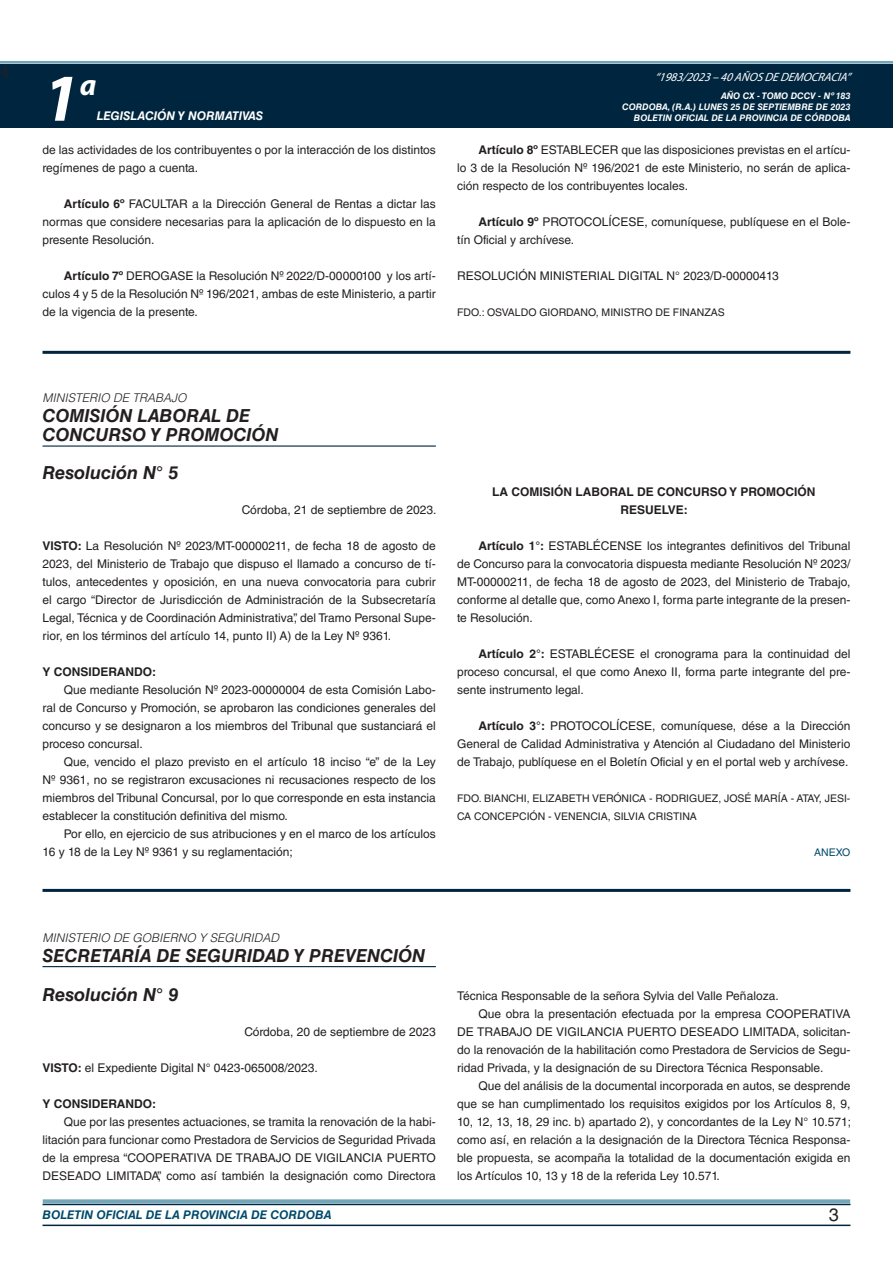
<style>
.page{position:relative;width:893px;height:1263px;background:#fff}
.page>*{position:absolute;margin:0;border:0;box-sizing:border-box;transform-origin:0 0}
.t1{font:italic 700 67.5px "Myriad Pro";color:#fff}
.t2{font:italic 700 30px "Myriad Pro";color:#fff}
.NOMBRE_DE_MINISTERIO{font:italic 700 18px "Helvetica LT Std";color:#231f20}
.t3{font:18px "Minion Pro";color:#231f20}
.t4{font:18px "Helvetica LT Std";color:#231f20}
.TEXTO_BASE{font:12px/18px "Helvetica LT Std";color:#231f20;text-align:justify}
.FECHA{font:12px "Helvetica LT Std";color:#231f20}
.TITULO_light{font:italic 300 12px "Helvetica LT Std";color:#231f20}
.RESUELVE{font:700 12px "Helvetica LT Std";color:#231f20}
.t5{font:italic 700 12px "Helvetica LT Std";color:#004b6c}
.t6{font:italic 12px "Myriad Pro";color:#fff}
.TEXTO_BASE-2{font:700 12px "Helvetica LT Std";color:#231f20}
.t7{font:italic 700 12px "Helvetica LT Std";color:#fff}
.FIRMA{font:10.5px/18px "Helvetica LT Std";color:#231f20}
.ANEXO{font:10.5px "Helvetica LT Std";color:#004b6c}
.t8{font:italic 700 9px/10.8px "Helvetica LT Std";color:#fff;text-align:right}
.s1{font-weight:700}
</style>
<div class="page">
<div style="left:0;top:61px;width:893px;height:6px;background:#fff;opacity:.75"></div>
<div style="left:0;top:64px;width:893px;height:64px;background:#00263f"></div>
<hr style="left:43px;top:1224px;width:807px;height:2px;background:#00263f">
<div style="left:42px;top:1198px;width:809px;height:8px;background:#fff;opacity:.75"></div>
<hr style="left:43px;top:351px;width:807px;height:3px;background:#00263f">
<hr style="left:43px;top:445px;width:393px;height:2px;background:#00263f">
<hr style="left:43px;top:889px;width:807px;height:3px;background:#00263f">
<hr style="left:43px;top:966px;width:393px;height:1px;background:#00263f">
<h3 class="t3" style="left:0;top:59px;width:10px">4</h3>
<h1 class="t1" style="left:43px;top:54px;width:38px">1</h1>
<h2 class="t2" style="left:80px;top:66px;width:18px">a</h2>
<p class="t7" style="left:97px;top:109px;width:168px">LEGISLACIÓN Y NORMATIVAS</p>
<p class="TEXTO_BASE" style="left:43px;top:141px;width:395px">de las actividades de los contribuyentes o por la interacción de los distintos regímenes de pago a cuenta.</p>
<p class="TEXTO_BASE" style="left:43px;top:195px;width:395px;text-indent:21px"><span class="s1">Artículo 6º</span> FACULTAR a la Dirección General de Rentas a dictar las normas que considere necesarias para la aplicación de lo dispuesto en la presente Resolución.</p>
<p class="TEXTO_BASE" style="left:43px;top:267px;width:395px;text-indent:21px"><span class="s1">Artículo 7º</span> DEROGASE la Resolución Nº 2022/D-00000100 y los artí&shy;culos 4 y 5 de la Resolución Nº 196/2021, ambas de este Ministerio, a partir de la vigencia de la presente.</p>
<p class="t6" style="left:655px;top:70px;width:197px">“ 1983/2023 – 40 AÑOS DE DEMOCRACIA”</p>
<p class="t8" style="left:622px;top:91px;width:230px">AÑO CX - TOMO DCCV - Nº 183<br>CORDOBA, (R.A.) LUNES 25 DE SEPTIEMBRE DE 2023<br>BOLETIN OFICIAL DE LA PROVINCIA DE CÓRDOBA</p>
<p class="TEXTO_BASE" style="left:457px;top:141px;width:395px;text-indent:21px"><span class="s1">Artículo 8º</span> ESTABLECER que las disposiciones previstas en el artícu&shy;lo 3 de la Resolución Nº 196/2021 de este Ministerio, no serán de aplica&shy;ción respecto de los contribuyentes locales.</p>
<p class="TEXTO_BASE" style="left:457px;top:213px;width:395px;text-indent:21px"><span class="s1">Artículo 9º</span> PROTOCOLÍCESE, comuníquese, publíquese en el Bole&shy;tín Oficial y archívese.</p>
<p class="TEXTO_BASE" style="left:457px;top:267px;width:323px">RESOLUCIÓN MINISTERIAL DIGITAL N° 2023/D-00000413</p>
<p class="FIRMA" style="left:457px;top:303px;width:269px">FDO.: OSVALDO GIORDANO, MINISTRO DE FINANZAS</p>
<p class="TITULO_light" style="left:43px;top:390px;width:146px">MINISTERIO DE TRABAJO</p>
<p class="NOMBRE_DE_MINISTERIO" style="left:43px;top:404px;width:209px">COMISIÓN LABORAL DE</p>
<p class="NOMBRE_DE_MINISTERIO" style="left:43px;top:424px;width:237px">CONCURSO Y PROMOCIÓN</p>
<p class="NOMBRE_DE_MINISTERIO" style="left:43px;top:462px;width:137px">Resolución N° 5</p>
<p class="FECHA" style="left:242px;top:503px;width:196px">Córdoba, 21 de septiembre de 2023.</p>
<p class="TEXTO_BASE" style="left:43px;top:537px;width:395px"><span class="s1">VISTO:</span> La Resolución Nº 2023/MT-00000211, de fecha 18 de agosto de 2023, del Ministerio de Trabajo que dispuso el llamado a concurso de tí&shy;tulos, antecedentes y oposición, en una nueva convocatoria para cubrir el cargo “Director de Jurisdicción de Administración de la Subsecretaría Legal, Técnica y de Coordinación Administrativa”, del Tramo Personal Supe&shy;rior, en los términos del artículo 14, punto II) A) de la Ley Nº 9361.</p>
<p class="TEXTO_BASE-2" style="left:43px;top:664px;width:115px">Y CONSIDERANDO:</p>
<p class="TEXTO_BASE" style="left:43px;top:681px;width:395px;text-indent:21px">Que mediante Resolución Nº 2023-00000004 de esta Comisión Labo&shy;ral de Concurso y Promoción, se aprobaron las condiciones generales del concurso y se designaron a los miembros del Tribunal que sustanciará el proceso concursal.</p>
<p class="TEXTO_BASE" style="left:43px;top:753px;width:395px;text-indent:21px">Que, vencido el plazo previsto en el artículo 18 inciso “e” de la Ley Nº 9361, no se registraron excusaciones ni recusaciones respecto de los miembros del Tribunal Concursal, por lo que corresponde en esta instancia establecer la constitución definitiva del mismo.</p>
<p class="TEXTO_BASE" style="left:43px;top:825px;width:395px;text-indent:21px">Por ello, en ejercicio de sus atribuciones y en el marco de los artículos<br>16 y 18 de la Ley Nº 9361 y su reglamentación;</p>
<p class="RESUELVE" style="left:492px;top:484px;width:325px">LA COMISIÓN LABORAL DE CONCURSO Y PROMOCIÓN</p>
<p class="RESUELVE" style="left:620px;top:502px;width:69px">RESUELVE:</p>
<p class="TEXTO_BASE" style="left:457px;top:537px;width:395px;text-indent:21px"><span class="s1">Artículo 1°:</span> ESTABLÉCENSE los integrantes definitivos del Tribunal de Concurso para la convocatoria dispuesta mediante Resolución Nº 2023/ MT-00000211, de fecha 18 de agosto de 2023, del Ministerio de Trabajo, conforme al detalle que, como Anexo I, forma parte integrante de la presen&shy;te Resolución.</p>
<p class="TEXTO_BASE" style="left:457px;top:645px;width:395px;text-indent:21px"><span class="s1">Artículo 2°:</span> ESTABLÉCESE el cronograma para la continuidad del proceso concursal, el que como Anexo II, forma parte integrante del pre&shy;sente instrumento legal.</p>
<p class="TEXTO_BASE" style="left:457px;top:717px;width:395px;text-indent:21px"><span class="s1">Artículo 3°:</span> PROTOCOLÍCESE, comuníquese, dése a la Dirección General de Calidad Administrativa y Atención al Ciudadano del Ministerio de Trabajo, publíquese en el Boletín Oficial y en el portal web y archívese.</p>
<p class="FIRMA" style="left:457px;top:789px;width:395px">FDO. BIANCHI, ELIZABETH VERÓNICA - RODRIGUEZ, JOSÉ MARÍA - ATAY, JESI-<br>CA CONCEPCIÓN - VENENCIA, SILVIA CRISTINA</p>
<p class="ANEXO" style="left:814px;top:846px;width:38px">ANEXO</p>
<p class="TITULO_light" style="left:43px;top:930px;width:238px">MINISTERIO DE GOBIERNO Y SEGURIDAD</p>
<p class="NOMBRE_DE_MINISTERIO" style="left:43px;top:944px;width:384px">SECRETARÍA DE SEGURIDAD Y PREVENCIÓN</p>
<p class="NOMBRE_DE_MINISTERIO" style="left:43px;top:984px;width:137px">Resolución N° 9</p>
<p class="FECHA" style="left:244px;top:1025px;width:193px">Córdoba, 20 de septiembre de 2023</p>
<p class="TEXTO_BASE" style="left:43px;top:1059px;width:277px"><span class="s1">VISTO:</span> el Expediente Digital N° 0423-065008/2023.</p>
<p class="TEXTO_BASE-2" style="left:43px;top:1096px;width:115px">Y CONSIDERANDO:</p>
<p class="TEXTO_BASE" style="left:43px;top:1113px;width:395px;text-indent:21px">Que por las presentes actuaciones, se tramita la renovación de la habi&shy;litación para funcionar como Prestadora de Servicios de Seguridad Privada de la empresa “COOPERATIVA DE TRABAJO DE VIGILANCIA PUERTO DESEADO LIMITADA”, como así también la designación como Directora</p>
<p class="TEXTO_BASE" style="left:457px;top:987px;width:323px">Técnica Responsable de la señora Sylvia del Valle Peñaloza.</p>
<p class="TEXTO_BASE" style="left:457px;top:1005px;width:395px;text-indent:21px">Que obra la presentación efectuada por la empresa COOPERATIVA DE TRABAJO DE VIGILANCIA PUERTO DESEADO LIMITADA, solicitan&shy;do la renovación de la habilitación como Prestadora de Servicios de Segu&shy;ridad Privada, y la designación de su Directora Técnica Responsable.</p>
<p class="TEXTO_BASE" style="left:457px;top:1077px;width:395px;text-indent:21px">Que del análisis de la documental incorporada en autos, se desprende que se han cumplimentado los requisitos exigidos por los Artículos 8, 9, 10, 12, 13, 18, 29 inc. b) apartado 2), y concordantes de la Ley N° 10.571; como así, en relación a la designación de la Directora Técnica Responsa&shy;ble propuesta, se acompaña la totalidad de la documentación exigida en los Artículos 10, 13 y 18 de la referida Ley 10.571.</p>
<p class="t5" style="left:43px;top:1208px;width:290px">BOLETIN OFICIAL DE LA PROVINCIA DE CORDOBA</p>
<h3 class="t4" style="left:829px;top:1204px;width:12px">3</h3>
</div>
